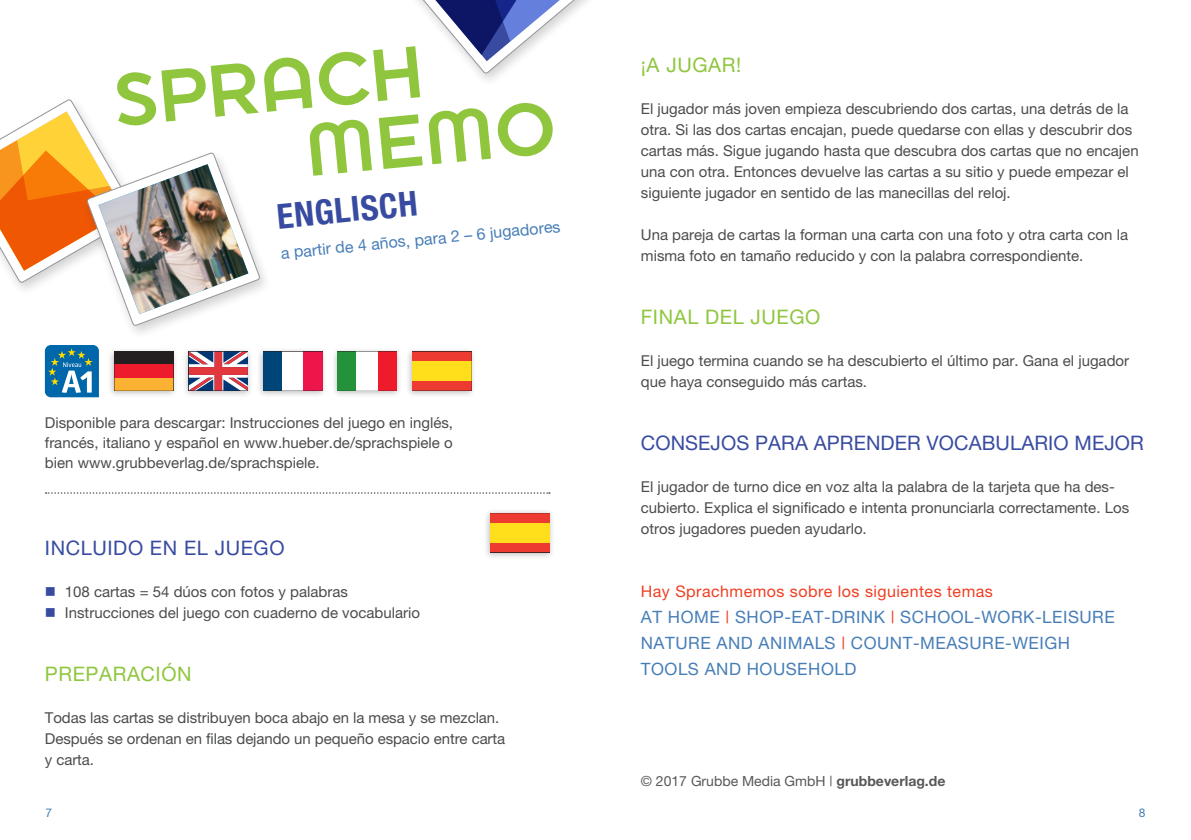
<style>
.page{position:relative;width:1191px;height:840px;background:#fff}
.page>*{position:absolute;margin:0;border:0;box-sizing:border-box;transform-origin:0 0}
.t1{font:81.4px/69.4px "Dessau Pro Drei";color:#8fc63e}
.t2{font:700 condensed 34.6px "Helvetica Neue";color:#384ba0}
.t3{font:20px "Helvetica Neue";letter-spacing:.005em;color:#384ba0}
.t4{font:20px "Helvetica Neue";letter-spacing:.03em;color:#8fc63e}
.t5{font:20px "Helvetica Neue";letter-spacing:.03em;color:#384ba0}
.t6{font:17px/26px "Helvetica Neue";letter-spacing:.03em;color:#477eb7}
.t7{font:16px "Helvetica Neue";letter-spacing:.03em;color:#ef3e22}
.t8{font:16px "Helvetica Neue";color:#477eb7}
.t9{font:15px/21px "Helvetica Neue";color:#4b4c4d}
.t10{font:14px "Helvetica Neue";color:#57585a}
.t11{font:12px "Helvetica Neue";color:#477eb7}
.s1{color:#384ba0}
.s2{color:#ef3e22}
.s3{font-weight:700}
</style>
<div class="page">
<svg style="left:0;top:99px;width:260px;height:227px"></svg>
<img style="left:98px;top:164px;width:150px;height:150px">
<div style="left:405px;top:346px;width:71px;height:52px;background:#231f20;opacity:.3"></div>
<div style="left:412px;top:351px;width:59px;height:10px;background:#ee3b32"></div>
<div style="left:412px;top:361px;width:59px;height:20px;background:#ffdf1b"></div>
<div style="left:412px;top:381px;width:59px;height:9px;background:#ee3b32"></div>
<div style="left:483px;top:508px;width:72px;height:52px;background:#231f20;opacity:.3"></div>
<div style="left:490px;top:512px;width:59px;height:10px;background:#ee3b32"></div>
<div style="left:490px;top:522px;width:59px;height:20px;background:#ffdf1b"></div>
<div style="left:490px;top:542px;width:59px;height:10px;background:#ee3b32"></div>
<div style="left:256px;top:346px;width:71px;height:52px;background:#231f20;opacity:.3"></div>
<div style="left:263px;top:351px;width:19px;height:39px;background:#004577"></div>
<div style="left:303px;top:351px;width:19px;height:39px;background:#ed164b"></div>
<div style="left:282px;top:351px;width:21px;height:39px;background:#fff"></div>
<div style="left:331px;top:346px;width:71px;height:52px;background:#231f20;opacity:.3"></div>
<svg style="left:338px;top:351px;width:59px;height:39px"></svg>
<svg style="left:45px;top:345px;width:54px;height:52px;background:#3182ad"></svg>
<div style="left:182px;top:346px;width:71px;height:52px;background:#231f20;opacity:.3"></div>
<svg style="left:191px;top:353px;width:55px;height:35px"></svg>
<div style="left:107px;top:346px;width:72px;height:52px;background:#231f20;opacity:.3"></div>
<div style="left:114px;top:351px;width:59px;height:13px;background:#231f20"></div>
<div style="left:114px;top:378px;width:59px;height:12px;background:#fbb131"></div>
<div style="left:114px;top:364px;width:59px;height:14px;background:#ee1b2c"></div>
<svg style="left:418px;top:0;width:169px;height:74px"></svg>
<svg style="left:46px;top:492px;width:504px;height:1px"></svg>
<h1 class="t1" style="left:294px;top:48px;width:253px;text-indent:-184px;rotate:-6deg">SPRACH<br>MEMO</h1>
<h2 class="t2" style="left:275px;top:196px;width:142px;rotate:-6deg">ENGLISCH</h2>
<p class="t8" style="left:280px;top:244px;width:282px;rotate:-6deg">a partir de 4 años, para 2 – 6 jugadores</p>
<p class="t9" style="left:45px;top:412px;width:410px;line-height:20px;text-align:justify">Disponible para descargar: Instrucciones del juego en inglés, francés, italiano y español en www.hueber.de/sprachspiele o bien www.grubbeverlag.de/sprachspiele.</p>
<h3 class="t5" style="left:45px;top:535px;width:241px">INCLUIDO EN EL JUEGO</h3>
<p class="t9" style="left:45px;top:580px;width:304px"><span class="s1">■</span> 108 cartas = 54 dúos con fotos y palabras</p>
<p class="t9" style="left:45px;top:601px;width:377px"><span class="s1">■</span> Instrucciones del juego con cuaderno de vocabulario</p>
<h3 class="t4" style="left:45px;top:661px;width:148px">PREPARACIÓN</h3>
<p class="t9" style="left:45px;top:706px;width:462px">Todas las cartas se distribuyen boca abajo en la mesa y se mezclan.<br>Después se ordenan en filas dejando un pequeño espacio entre carta y carta.</p>
<h3 class="t4" style="left:641px;top:52px;width:102px">¡A JUGAR!</h3>
<p class="t9" style="left:641px;top:97px;width:499px">El jugador más joven empieza descubriendo dos cartas, una detrás de la otra. Si las dos cartas encajan, puede quedarse con ellas y descubrir dos cartas más. Sigue jugando hasta que descubra dos cartas que no encajen una con otra. Entonces devuelve las cartas a su sitio y puede empezar el siguiente jugador en sentido de las manecillas del reloj.</p>
<p class="t9" style="left:641px;top:223px;width:489px">Una pareja de cartas la forman una carta con una foto y otra carta con la misma foto en tamaño reducido y con la palabra correspondiente.</p>
<h3 class="t4" style="left:641px;top:304px;width:181px">FINAL DEL JUEGO</h3>
<p class="t9" style="left:641px;top:349px;width:490px">El juego termina cuando se ha descubierto el último par. Gana el jugador que haya conseguido más cartas.</p>
<h3 class="t3" style="left:641px;top:430px;width:504px">CONSEJOS PARA APRENDER VOCABULARIO MEJOR</h3>
<p class="t9" style="left:641px;top:475px;width:490px">El jugador de turno dice en voz alta la palabra de la tarjeta que ha des&shy;cubierto. Explica el significado e intenta pronunciarla correctamente. Los otros jugadores pueden ayudarlo.</p>
<p class="t7" style="left:641px;top:581px;width:353px">Hay Sprachmemos sobre los siguientes temas</p>
<p class="t6" style="left:641px;top:603px;width:475px">AT HOME <span class="s2">|</span> SHOP-EAT-DRINK <span class="s2">|</span> SCHOOL-WORK-LEISURE<br>NATURE AND ANIMALS <span class="s2">|</span> COUNT-MEASURE-WEIGH<br>TOOLS AND HOUSEHOLD</p>
<p class="t10" style="left:641px;top:772px;width:306px">© 2017 Grubbe Media GmbH | <span class="s3">grubbeverlag.de</span></p>
<p class="t11" style="left:45px;top:804px;width:8px">7</p>
<p class="t11" style="left:1139px;top:804px;width:8px">8</p>
</div>
